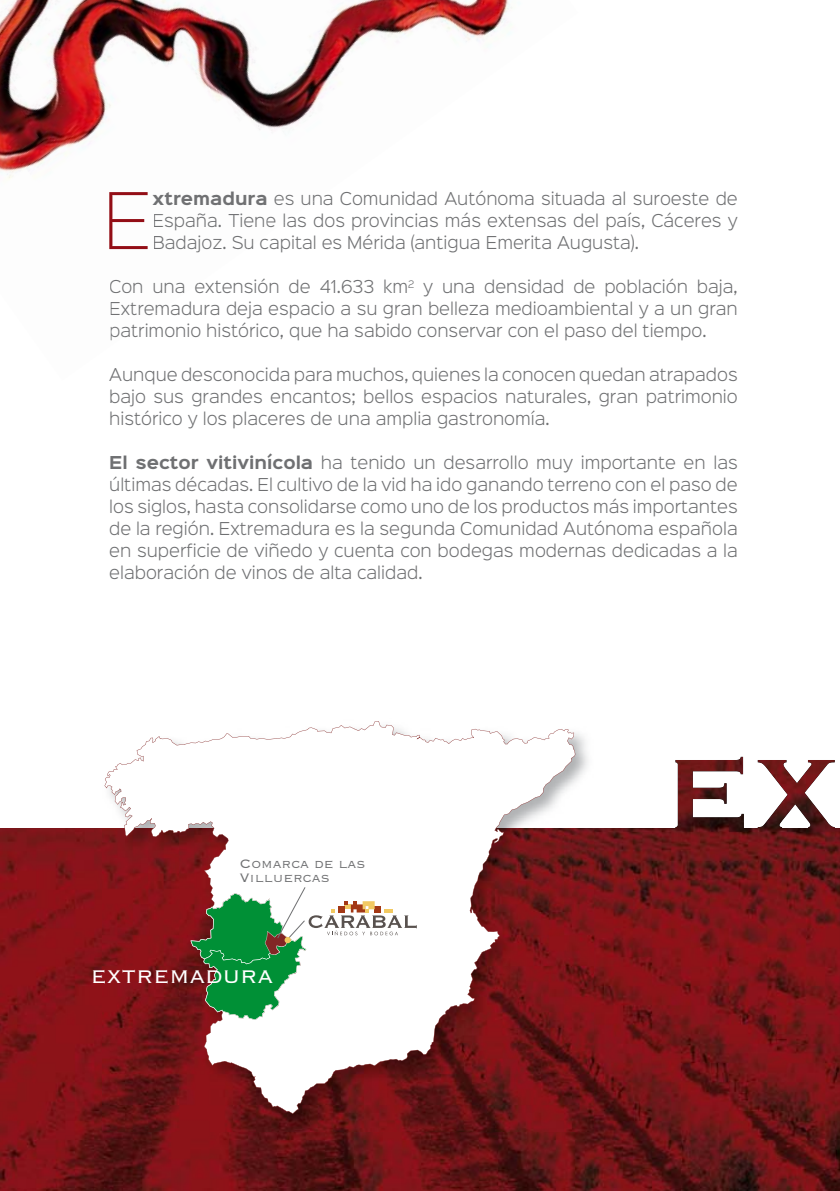
<style>
.page{position:relative;width:840px;height:1191px;background:#fff}
.page>*{position:absolute;margin:0;border:0;box-sizing:border-box;transform-origin:0 0}
.t1{font:300 24px "Copperplate";color:#fff}
.t2{font:300 16px/22px "Sinkin Sans 300";color:#6f7072;text-align:justify}
.t3{font:300 16px/14px "Copperplate";color:#6f7072}
.s1{font-family:"Sinkin Sans 700";font-weight:700;color:#707173}
.s2{color:#707173}
.s3{font-family:"Sinkin Sans 700";font-weight:700}
</style>
<div class="page">
<img style="left:0;top:0;width:512px;height:250px">
<img style="left:109px;top:192px;width:38px;height:57px">
<img style="left:153px;top:192px;width:113px;height:13px">
<img style="left:267px;top:190px;width:62px;height:15px">
<img style="left:154px;top:212px;width:144px;height:18px">
<img style="left:154px;top:234px;width:113px;height:16px">
<img style="left:0;top:757px;width:839px;height:434px">
<img style="left:103px;top:733px;width:490px;height:398px">
<svg style="left:104px;top:721px;width:471px;height:392px"></svg>
<svg style="left:190px;top:887px;width:226px;height:133px"></svg>
<p class="t2" style="left:152px;top:189px;width:586px"><span class="s1">xtremadura</span> <span class="s2">es una</span> Comunidad Autónoma situada al suroeste de <span class="s2">España. Tiene la</span>s dos provincias más extensas del país, Cáceres y <span class="s2">Badajoz. Su c</span>apital es Mérida (antigua Emerita Augusta).</p>
<p class="t2" style="left:109px;top:277px;width:629px"><span class="s2">Con una e</span>xtensión de 41.633 km<sup>2</sup> y una densidad de población baja, <span class="s2">Extrem</span>adura deja espacio a su gran belleza medioambiental y a un gran <span class="s2">pat</span>rimonio histórico, que ha sabido conservar con el paso del tiempo.</p>
<p class="t2" style="left:109px;top:365px;width:629px">Aunque desconocida para muchos, quienes la conocen quedan atrapados bajo sus grandes encantos; bellos espacios naturales, gran patrimonio histórico y los placeres de una amplia gastronomía.</p>
<p class="t2" style="left:109px;top:453px;width:629px"><span class="s3">El sector vitivinícola</span> ha tenido un desarrollo muy importante en las últimas décadas. El cultivo de la vid ha ido ganando terreno con el paso de los siglos, hasta consolidarse como uno de los productos más importantes de la región. Extremadura es la segunda Comunidad Autónoma española en superficie de viñedo y cuenta con bodegas modernas dedicadas a la elaboración de vinos de alta calidad.</p>
<p class="t3" style="left:240px;top:855px;width:127px">Comarca de las<br>Villuercas</p>
<h1 class="t1" style="left:91px;top:960px;width:184px">EXTREMADURA</h1>
</div>
